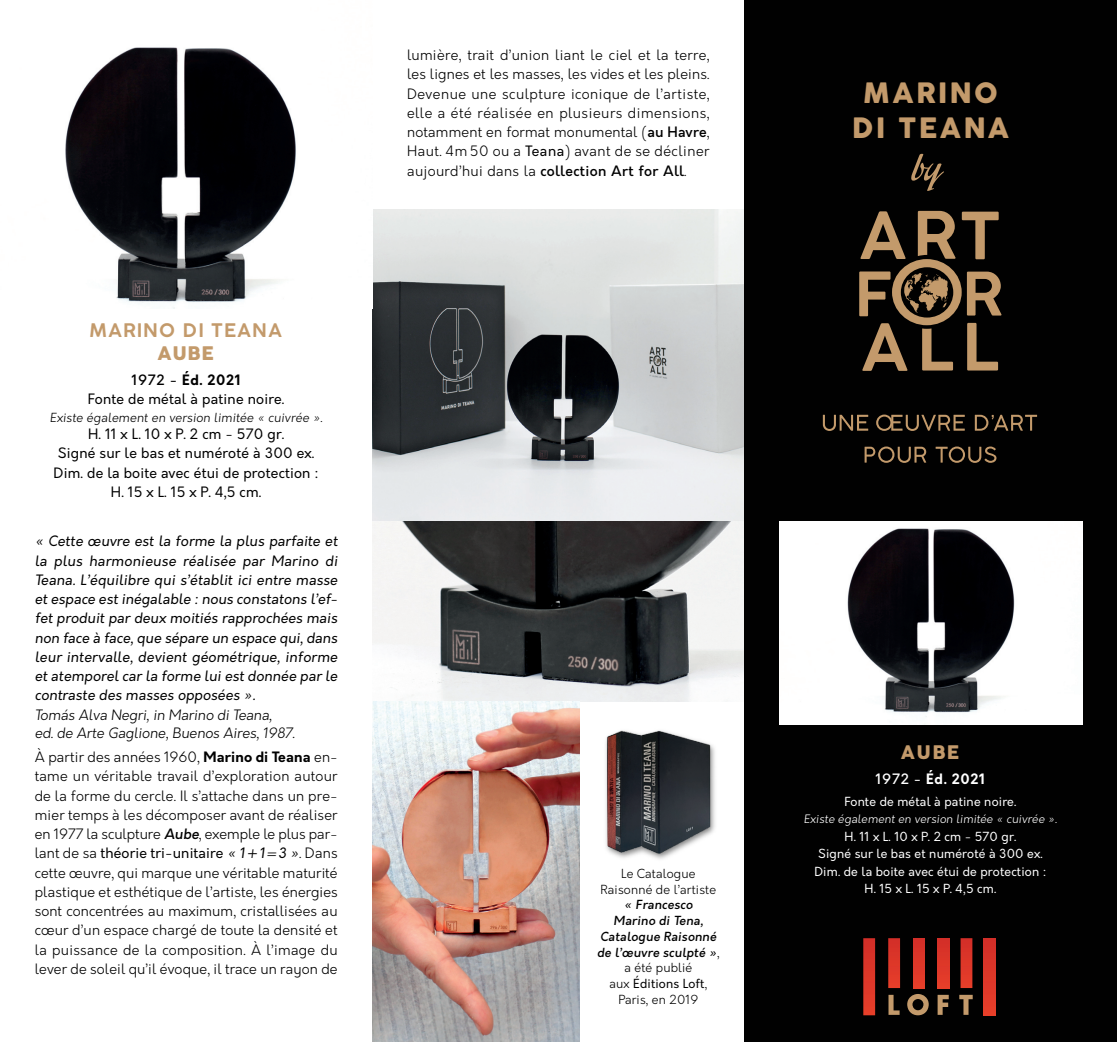
<style>
.page{position:relative;width:1117px;height:1042px;background:#fff}
.page>*{position:absolute;margin:0;border:0;box-sizing:border-box;transform-origin:0 0}
.t1{font:28.88px/35px "Cocogoose Pro";letter-spacing:.08em;color:#c39a6b;text-align:center}
.t2{font:300 19.25px "Cocogoose Pro";letter-spacing:.055em;color:#c39a6b}
.t3{font:19.25px "Cocogoose Pro";letter-spacing:.06em;color:#c39a6b}
.t4{font:300 14px/19.2px "Orkney";letter-spacing:.015em;color:#000;text-align:justify}
.t5{font:italic 14px/19.2px "Orkney";letter-spacing:.01em;color:#000;text-align:justify}
.t6{font:14px/19.2px "Orkney";letter-spacing:.015em;color:#000;text-align:center}
.t7{font:italic 300 14px/17.5px "Orkney";color:#000}
.t8{font:700 14px "Orkney";letter-spacing:.05em;color:#000}
.t9{font:700 14px "Orkney";letter-spacing:.05em;color:#fff}
.t10{font:12.25px/17.5px "Orkney";letter-spacing:.015em;color:#fff;text-align:center}
.t11{font:300 12.25px/15.8px "Orkney";letter-spacing:.015em;color:#000;text-align:center}
.t12{font:italic 300 12.25px "Orkney";letter-spacing:.015em;color:#000}
.t13{font:italic 300 11.38px "Orkney";letter-spacing:.015em;color:#fff}
.s1{font-weight:500}
.s2{font-weight:700}
.s3{font-weight:500;font-style:italic}
.s4{font-weight:400}
.s5{font-weight:400;font-style:italic}
</style>
<div class="page">
<img style="left:372px;top:209px;width:372px;height:492px">
<div style="left:744px;top:0;width:372px;height:1042px;background:#010101"></div>
<div style="left:960px;top:938px;width:12px;height:50px;background:#dd3728"></div>
<div style="left:937px;top:938px;width:11px;height:50px;background:#dd3728"></div>
<div style="left:912px;top:938px;width:12px;height:50px;background:#dd3728"></div>
<div style="left:888px;top:938px;width:11px;height:50px;background:#dd3728"></div>
<div style="left:863px;top:938px;width:11px;height:77px;background:#dd3729"></div>
<div style="left:983px;top:938px;width:12px;height:77px;background:#dd3729"></div>
<svg style="left:888px;top:995px;width:11px;height:20px"></svg>
<svg style="left:907px;top:994px;width:21px;height:21px"></svg>
<svg style="left:937px;top:995px;width:11px;height:20px"></svg>
<svg style="left:959px;top:995px;width:13px;height:20px"></svg>
<img style="left:65px;top:47px;width:231px;height:262px">
<img style="left:372px;top:701px;width:207px;height:341px">
<img style="left:605px;top:730px;width:110px;height:128px">
<svg style="left:911px;top:154px;width:32px;height:37px"></svg>
<svg style="left:859px;top:211px;width:142px;height:160px"></svg>
<svg style="left:822px;top:415px;width:46px;height:16px"></svg>
<svg style="left:876px;top:414px;width:88px;height:17px"></svg>
<svg style="left:974px;top:415px;width:62px;height:16px"></svg>
<svg style="left:864px;top:446px;width:62px;height:17px"></svg>
<svg style="left:935px;top:446px;width:61px;height:17px"></svg>
<img style="left:779px;top:521px;width:303px;height:203px">
<p class="t2" style="left:89px;top:319px;width:194px">MARINO DI TEANA</p>
<p class="t3" style="left:157px;top:342px;width:58px">AUBE</p>
<p class="t8" style="left:131px;top:372px;width:111px"><span class="s1">1972 -</span> Éd. 2021</p>
<p class="t6" style="left:88px;top:391px;width:198px">Fonte de métal à patine noire.</p>
<p class="t12" style="left:50px;top:412px;width:274px">Existe également en version limitée « cuivrée ».</p>
<p class="t6" style="left:88px;top:426px;width:198px">H. 11 x L. 10 x P. 2 cm - 570 gr.</p>
<p class="t6" style="left:58px;top:445px;width:258px">Signé sur le bas et numéroté à 300 ex.</p>
<p class="t6" style="left:53px;top:464px;width:267px">Dim. de la boite avec étui de protection :<br>H. 15 x L. 15 x P. 4,5 cm.</p>
<p class="t5" style="left:35px;top:533px;width:304px">« Cette œuvre est la forme la plus parfaite et la plus harmonieuse réalisée par Marino di Teana. L’équilibre qui s’établit ici entre masse et espace est inégalable : nous constatons l’ef&shy;fet produit par deux moitiés rapprochées mais non face à face, que sépare un espace qui, dans leur intervalle, devient géométrique, informe et atemporel car la forme lui est donnée par le contraste des masses opposées ».</p>
<p class="t7" style="left:35px;top:708px;width:261px">Tomás Alva Negri, in Marino di Teana,<br>ed. de Arte Gaglione, Buenos Aires, 1987.</p>
<p class="t4" style="left:35px;top:749px;width:304px">À partir des années 1960, <span class="s2">Marino di Teana</span> en&shy;tame un véritable travail d’exploration autour de la forme du cercle. Il s’attache dans un pre&shy;mier temps à les décomposer avant de réaliser en 1977 la sculpture <span class="s3">Aube</span>, exemple le plus par&shy;lant de sa <span class="s4">théorie tri-unitaire</span> <span class="s5">« 1+1=3 »</span>. Dans cette œuvre, qui marque une véritable maturité plastique et esthétique de l’artiste, les énergies sont concentrées au maximum, cristallisées au cœur d’un espace chargé de toute la densité et la puissance de la composition. À l’image du lever de soleil qu’il évoque, il trace un rayon de</p>
<p class="t4" style="left:407px;top:47px;width:304px">lumière, trait d’union liant le ciel et la terre, les lignes et les masses, les vides et les pleins.<br>Devenue une sculpture iconique de l’artiste, elle a été réalisée en plusieurs dimensions, notamment en format monumental (<span class="s1">au Havre</span>, Haut. 4m 50 ou a <span class="s4">Teana</span>) avant de se décliner aujourd’hui dans la <span class="s1">collection Art for All</span>.</p>
<p class="t11" style="left:597px;top:867px;width:124px">Le Catalogue<br>Raisonné de l’artiste <span class="s3">« Francesco<br>Marino di Tena,<br>Catalogue Raisonné de l’œuvre sculpté »</span>, a été publié<br>aux <span class="s4">Éditions Loft</span>,<br>Paris, en 2019</p>
<p class="t1" style="left:851px;top:76px;width:158px">MARINO<br>DI TEANA</p>
<p class="t3" style="left:900px;top:741px;width:60px">AUBE</p>
<p class="t9" style="left:875px;top:770px;width:111px"><span class="s1">1972 -</span> Éd. 2021</p>
<p class="t10" style="left:844px;top:794px;width:173px">Fonte de métal à patine noire.</p>
<p class="t13" style="left:803px;top:814px;width:254px">Existe également en version limitée « cuivrée ».</p>
<p class="t10" style="left:844px;top:829px;width:173px">H. 11 x L. 10 x P. 2 cm - 570 gr.</p>
<p class="t10" style="left:818px;top:846px;width:226px">Signé sur le bas et numéroté à 300 ex.</p>
<p class="t10" style="left:814px;top:864px;width:233px">Dim. de la boite avec étui de protection :<br>H. 15 x L. 15 x P. 4,5 cm.</p>
</div>
